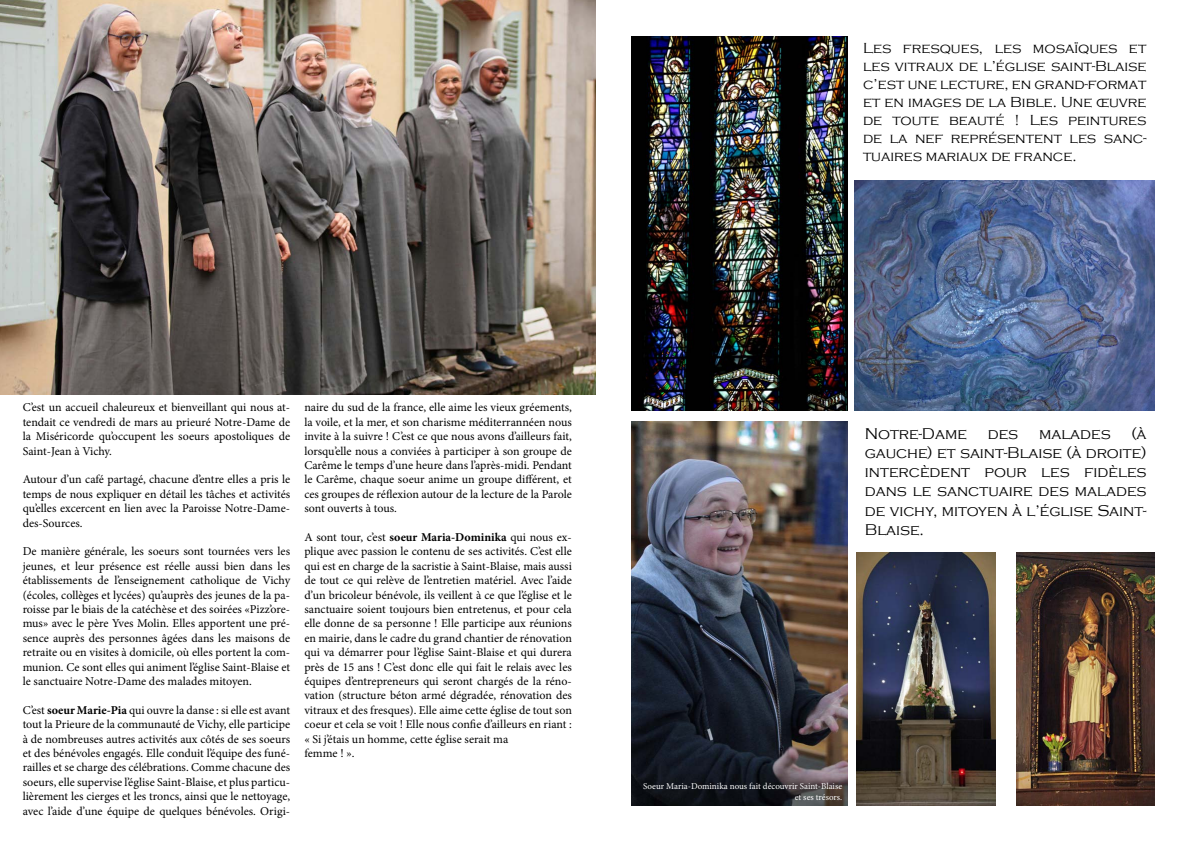
<style>
.page{position:relative;width:1191px;height:842px;background:#fff}
.page>*{position:absolute;margin:0;border:0;box-sizing:border-box;transform-origin:0 0}
.t1{font:300 16px/19.2px "Copperplate Gothic";color:#000;text-align:justify}
.t2{font:300 15px/18px "Copperplate Gothic";color:#000;text-align:justify}
.t3{font:12px/14.4px "Minion Pro";color:#000;text-align:justify}
.t4{font:9px/10.8px "Minion Pro";color:#fff;text-align:right}
.s1{font-weight:700}
</style>
<div class="page">
<img style="left:631px;top:36px;width:217px;height:374px">
<img style="left:631px;top:421px;width:217px;height:385px">
<img style="left:854px;top:180px;width:301px;height:230px">
<img style="left:856px;top:553px;width:139px;height:253px">
<img style="left:0;top:0;width:595px;height:394px">
<img style="left:1016px;top:553px;width:139px;height:253px">
<p class="t2" style="left:863px;top:40px;width:285px">Les fresques, les mosaïques et les vitraux de l’église saint-Blaise c’est une lecture, en grand-format et en images de la Bible. Une œuvre de toute beauté ! Les peintures de la nef représentent les sanc&shy;tuaires mariaux de france.</p>
<p class="t3" style="left:23px;top:400px;width:269px">C’est un accueil chaleureux et bienveillant qui nous at&shy;tendait ce vendredi de mars au prieuré Notre-Dame de la Miséricorde qu’occupent les soeurs apostoliques de Saint-Jean à Vichy.</p>
<p class="t3" style="left:23px;top:472px;width:269px">Autour d’un café partagé, chacune d’entre elles a pris le temps de nous expliquer en détail les tâches et activités qu’elles excercent en lien avec la Paroisse Notre-Dame&shy;des-Sources.</p>
<p class="t3" style="left:23px;top:544px;width:269px">De manière générale, les soeurs sont tournées vers les jeunes, et leur présence est réelle aussi bien dans les établissements de l’enseignement catholique de Vichy (écoles, collèges et lycées) qu’auprès des jeunes de la pa&shy;roisse par le biais de la catéchèse et des soirées «Pizz’ore&shy;mus» avec le père Yves Molin. Elles apportent une pré&shy;sence auprès des personnes âgées dans les maisons de retraite ou en visites à domicile, où elles portent la com&shy;munion. Ce sont elles qui animent l’église Saint-Blaise et le sanctuaire Notre-Dame des malades mitoyen.</p>
<p class="t3" style="left:23px;top:703px;width:269px">C’est <span class="s1">soeur Marie-Pia</span> qui ouvre la danse : si elle est avant tout la Prieure de la communauté de Vichy, elle participe à de nombreuses autres activités aux côtés de ses soeurs et des bénévoles engagés. Elle conduit l’équipe des funé&shy;railles et se charge des célébrations. Comme chacune des soeurs, elle supervise l’église Saint-Blaise, et plus particu&shy;lièrement les cierges et les troncs, ainsi que le nettoyage, avec l’aide d’une équipe de quelques bénévoles. Origi-</p>
<p class="t3" style="left:304px;top:400px;width:269px">naire du sud de la france, elle aime les vieux gréements, la voile, et la mer, et son charisme méditerrannéen nous invite à la suivre ! C’est ce que nous avons d’ailleurs fait, lorsqu’elle nous a conviées à participer à son groupe de Carême le temps d’une heure dans l’après-midi. Pendant le Carême, chaque soeur anime un groupe différent, et ces groupes de réflexion autour de la lecture de la Parole sont ouverts à tous.</p>
<p class="t3" style="left:304px;top:530px;width:269px;text-align:left">A sont tour, c’est <span class="s1">soeur Maria-Dominika</span> qui nous ex&shy;plique avec passion le contenu de ses activités. C’est elle qui est en charge de la sacristie à Saint-Blaise, mais aussi de tout ce qui relève de l’entretien matériel. Avec l’aide d’un bricoleur bénévole, ils veillent à ce que l’église et le sanctuaire soient toujours bien entretenus, et pour cela elle donne de sa personne ! Elle participe aux réunions en mairie, dans le cadre du grand chantier de rénovation qui va démarrer pour l’église Saint-Blaise et qui durera près de 15 ans ! C’est donc elle qui fait le relais avec les équipes d’entrepreneurs qui seront chargés de la réno&shy;vation (structure béton armé dégradée, rénovation des vitraux et des fresques). Elle aime cette église de tout son coeur et cela se voit ! Elle nous confie d’ailleurs en riant : « Si j’étais un homme, cette église serait ma<br>femme ! ».</p>
<h1 class="t1" style="left:865px;top:424px;width:283px;text-indent:267px">(à gauche) et saint-Blaise (à droite) intercèdent pour les fidèles dans le sanctuaire des malades de vichy, mitoyen à l’église Saint-Blaise.</h1>
<h1 class="t1" style="left:865px;top:424px;width:103px">Notre-Dame</h1>
<h1 class="t1" style="left:987px;top:424px;width:32px">des</h1>
<h1 class="t1" style="left:1039px;top:424px;width:73px">malades</h1>
<p class="t4" style="left:643px;top:781px;width:200px">Soeur Maria-Dominika nous fait découvrir Saint-Blaise et ses trésors.</p>
</div>
